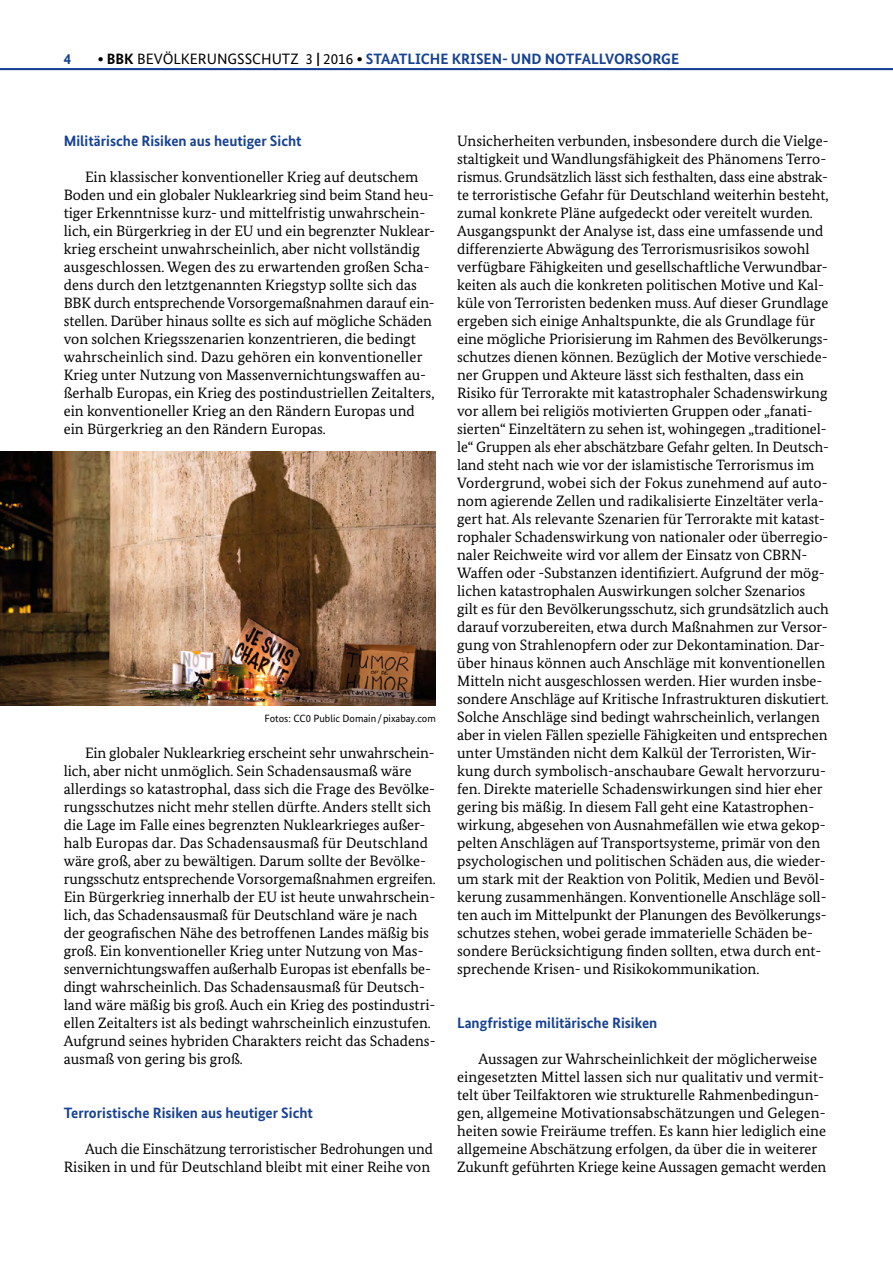
<style>
.page{position:relative;width:893px;height:1263px;background:#fff}
.page>*{position:absolute;margin:0;border:0;box-sizing:border-box;transform-origin:0 0}
.Fließtext{font:15px/18px "Bundes Serif";color:#000}
.Zwischentitel{font:700 15px "Bundes Sans";color:#164194}
.t1{font:10.5px "Bundes Sans";color:#000}
.s1{color:#000}
.s2{font-weight:400;color:#000}
</style>
<div class="page">
<img style="left:0;top:452px;width:436px;height:254px">
<hr style="left:0;top:68px;width:893px;height:2px;background:#164194">
<p class="Zwischentitel" style="left:64px;top:49px;width:9px">4</p>
<p class="Zwischentitel" style="left:98px;top:49px;width:583px"><span class="s1">∙ BBK</span> <span class="s2">BEVÖLKERUNGSSCHUTZ 3</span> <span class="s1">|</span> <span class="s2">2016</span> <span class="s1">∙</span> STAATLICHE KRISEN- UND NOTFALLVORSORGE</p>
<p class="Zwischentitel" style="left:64px;top:131px;width:239px">Militärische Risiken aus heutiger Sicht</p>
<p class="Fließtext" style="left:64px;top:167px;width:373px;text-indent:21px">Ein klassischer konventioneller Krieg auf deutschem Boden und ein globaler Nuklearkrieg sind beim Stand heu&shy;tiger Erkenntnisse kurz- und mittelfristig unwahrschein&shy;lich, ein Bürgerkrieg in der EU und ein begrenzter Nuklear&shy;krieg erscheint unwahrscheinlich, aber nicht vollständig ausgeschlossen. Wegen des zu erwartenden großen Scha&shy;dens durch den letztgenannten Kriegstyp sollte sich das BBK durch entsprechende Vorsorgemaßnahmen darauf ein&shy;stellen. Darüber hinaus sollte es sich auf mögliche Schäden von solchen Kriegsszenarien konzentrieren, die bedingt wahrscheinlich sind. Dazu gehören ein konventioneller Krieg unter Nutzung von Massenvernichtungswaffen au&shy;ßerhalb Europas, ein Krieg des postindustriellen Zeitalters, ein konventioneller Krieg an den Rändern Europas und ein Bürgerkrieg an den Rändern Europas.</p>
<p class="t1" style="left:264px;top:712px;width:173px">Fotos: CC0 Public Domain/pixabay.com</p>
<p class="Fließtext" style="left:64px;top:743px;width:373px;text-indent:21px">Ein globaler Nuklearkrieg erscheint sehr unwahrschein&shy;lich, aber nicht unmöglich. Sein Schadensausmaß wäre allerdings so katastrophal, dass sich die Frage des Bevölke&shy;rungsschutzes nicht mehr stellen dürfte. Anders stellt sich die Lage im Falle eines begrenzten Nuklearkrieges außer&shy;halb Europas dar. Das Schadensausmaß für Deutschland wäre groß, aber zu bewältigen. Darum sollte der Bevölke&shy;rungsschutz entsprechende Vorsorgemaßnahmen ergreifen.<br>Ein Bürgerkrieg innerhalb der EU ist heute unwahrschein&shy;lich, das Schadensausmaß für Deutschland wäre je nach der geografischen Nähe des betroffenen Landes mäßig bis groß. Ein konventioneller Krieg unter Nutzung von Mas&shy;senvernichtungswaffen außerhalb Europas ist ebenfalls be&shy;dingt wahrscheinlich. Das Schadensausmaß für Deutsch&shy;land wäre mäßig bis groß. Auch ein Krieg des postindustri&shy;ellen Zeitalters ist als bedingt wahrscheinlich einzustufen.<br>Aufgrund seines hybriden Charakters reicht das Schadens&shy;ausmaß von gering bis groß.</p>
<p class="Zwischentitel" style="left:64px;top:1103px;width:251px">Terroristische Risiken aus heutiger Sicht</p>
<p class="Fließtext" style="left:64px;top:1139px;width:371px;text-align:right">Auch die Einschätzung terroristischer Bedrohungen und<br>Risiken in und für Deutschland bleibt mit einer Reihe von</p>
<p class="Fließtext" style="left:457px;top:131px;width:373px">Unsicherheiten verbunden, insbesondere durch die Vielge&shy;staltigkeit und Wandlungsfähigkeit des Phänomens Terro&shy;rismus. Grundsätzlich lässt sich festhalten, dass eine abstrak&shy;te terroristische Gefahr für Deutschland weiterhin besteht, zumal konkrete Pläne aufgedeckt oder vereitelt wurden.<br>Ausgangspunkt der Analyse ist, dass eine umfassende und differenzierte Abwägung des Terrorismusrisikos sowohl verfügbare Fähigkeiten und gesellschaftliche Verwundbar&shy;keiten als auch die konkreten politischen Motive und Kal&shy;küle von Terroristen bedenken muss. Auf dieser Grundlage ergeben sich einige Anhaltspunkte, die als Grundlage für eine mögliche Priorisierung im Rahmen des Bevölkerungs&shy;schutzes dienen können. Bezüglich der Motive verschiede&shy;ner Gruppen und Akteure lässt sich festhalten, dass ein Risiko für Terrorakte mit katastrophaler Schadenswirkung vor allem bei religiös motivierten Gruppen oder „fanati&shy;sierten“ Einzeltätern zu sehen ist, wohingegen „traditionel&shy;le“ Gruppen als eher abschätzbare Gefahr gelten. In Deutsch&shy;land steht nach wie vor der islamistische Terrorismus im Vordergrund, wobei sich der Fokus zunehmend auf auto&shy;nom agierende Zellen und radikalisierte Einzeltäter verla&shy;gert hat. Als relevante Szenarien für Terrorakte mit katast&shy;rophaler Schadenswirkung von nationaler oder überregio&shy;naler Reichweite wird vor allem der Einsatz von CBRN-Waffen oder -Substanzen identifiziert. Aufgrund der mög&shy;lichen katastrophalen Auswirkungen solcher Szenarios gilt es für den Bevölkerungsschutz, sich grundsätzlich auch darauf vorzubereiten, etwa durch Maßnahmen zur Versor&shy;gung von Strahlenopfern oder zur Dekontamination. Dar&shy;über hinaus können auch Anschläge mit konventionellen Mitteln nicht ausgeschlossen werden. Hier wurden insbe&shy;sondere Anschläge auf Kritische Infrastrukturen diskutiert.<br>Solche Anschläge sind bedingt wahrscheinlich, verlangen aber in vielen Fällen spezielle Fähigkeiten und entsprechen unter Umständen nicht dem Kalkül der Terroristen, Wir&shy;kung durch symbolisch-anschaubare Gewalt hervorzuru&shy;fen. Direkte materielle Schadenswirkungen sind hier eher gering bis mäßig. In diesem Fall geht eine Katastrophen&shy;wirkung, abgesehen von Ausnahmefällen wie etwa gekop&shy;pelten Anschlägen auf Transportsysteme, primär von den psychologischen und politischen Schäden aus, die wieder&shy;um stark mit der Reaktion von Politik, Medien und Bevöl&shy;kerung zusammenhängen. Konventionelle Anschläge soll&shy;ten auch im Mittelpunkt der Planungen des Bevölkerungs&shy;schutzes stehen, wobei gerade immaterielle Schäden be&shy;sondere Berücksichtigung finden sollten, etwa durch ent&shy;sprechende Krisen- und Risikokommunikation.</p>
<p class="Zwischentitel" style="left:457px;top:1013px;width:202px">Langfristige militärische Risiken</p>
<p class="Fließtext" style="left:457px;top:1049px;width:371px;text-indent:21px">Aussagen zur Wahrscheinlichkeit der möglicherweise eingesetzten Mittel lassen sich nur qualitativ und vermit&shy;telt über Teilfaktoren wie strukturelle Rahmenbedingun&shy;gen, allgemeine Motivationsabschätzungen und Gelegen&shy;heiten sowie Freiräume treffen. Es kann hier lediglich eine allgemeine Abschätzung erfolgen, da über die in weiterer Zukunft geführten Kriege keine Aussagen gemacht werden</p>
</div>
